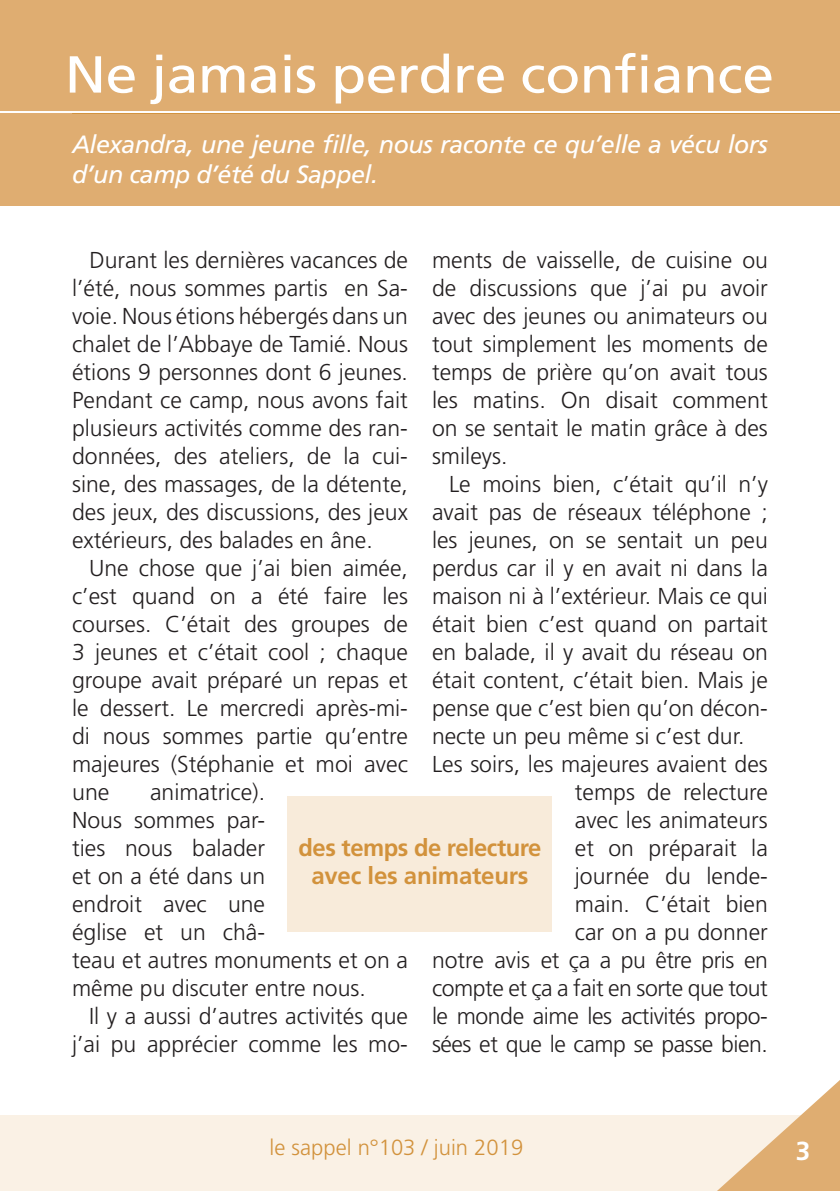
<style>
.page{position:relative;width:840px;height:1191px;background:#fff}
.page>*{position:absolute;margin:0;border:0;box-sizing:border-box;transform-origin:0 0}
.t1{font:52px "Frutiger";letter-spacing:-.01em;color:#fff;scale:1.1 1}
.t2{font:700 26px "Frutiger";color:#fff}
.t3{font:italic 25px/30px "Frutiger";letter-spacing:-.02em;color:#fff}
.t4{font:700 24px/28.8px "Frutiger";letter-spacing:-.02em;color:#d2923c;text-align:center}
.t5{font:300 23px/28px "Frutiger";color:#231f20;text-align:justify}
.t6{font:300 22px "Frutiger";color:#d2923c}
</style>
<div class="page">
<div style="left:0;top:1115px;width:839px;height:76px;background:#faf1e5"></div>
<div style="left:287px;top:796px;width:264px;height:135px;background:#f8ebda"></div>
<svg style="left:717px;top:1081px;width:122px;height:110px"></svg>
<div style="left:0;top:0;width:839px;height:206px;background:#dfad71"></div>
<hr style="left:72px;top:112px;width:767px;height:2px;background:#d2923c">
<hr style="left:0;top:111px;width:839px;height:2px;background:#fff">
<p class="t1" style="left:65px;top:44px;width:646px">Ne jamais perdre confiance</p>
<p class="t3" style="left:72px;top:129px;width:697px">Alexandra, une jeune fille, nous raconte ce qu’elle a vécu lors d’un camp d’été du Sappel.</p>
<p class="t5" style="left:72px;top:246px;width:337px;text-indent:17px">Durant les dernières vacances de l’été, nous sommes partis en Sa&shy;voie. Nous étions hébergés dans un chalet de l’Abbaye de Tamié. Nous étions 9 personnes dont 6 jeunes.<br>Pendant ce camp, nous avons fait plusieurs activités comme des ran&shy;données, des ateliers, de la cui&shy;sine, des massages, de la détente, des jeux, des discussions, des jeux extérieurs, des balades en âne.</p>
<p class="t5" style="left:72px;top:554px;width:337px;text-indent:17px">Une chose que j’ai bien aimée, c’est quand on a été faire les courses. C’était des groupes de 3 jeunes et c’était cool ; chaque groupe avait préparé un repas et le dessert. Le mercredi après-mi&shy;di nous sommes partie qu’entre majeures (Stéphanie et moi avec une</p>
<p class="t5" style="left:432px;top:246px;width:337px">ments de vaisselle, de cuisine ou de discussions que j’ai pu avoir avec des jeunes ou animateurs ou tout simplement les moments de temps de prière qu’on avait tous les matins. On disait comment on se sentait le matin grâce à des smileys.</p>
<p class="t5" style="left:432px;top:470px;width:337px;text-indent:17px">Le moins bien, c’était qu’il n’y avait pas de réseaux téléphone ; les jeunes, on se sentait un peu perdus car il y en avait ni dans la maison ni à l’extérieur. Mais ce qui était bien c’est quand on partait en balade, il y avait du réseau on était content, c’était bien. Mais je pense que c’est bien qu’on décon&shy;necte un peu même si c’est dur.</p>
<p class="t5" style="left:432px;top:750px;width:337px;text-align:right">Les soirs, les majeures avaient des temps de relecture<br>avec les animateurs<br>et on préparait la<br>journée du lende-<br>main. C’était bien<br>car on a pu donner<br>notre avis et ça a pu être pris en compte et ça a fait en sorte que tout le monde aime les activités propo&shy;sées et que le camp se passe bien.</p>
<p class="t5" style="left:72px;top:778px;width:337px;text-align:left;text-indent:78px">animatrice).<br>Nous sommes par-<br>ties nous balader<br>et on a été dans un<br>endroit avec une<br>église et un châ-<br>teau et autres monuments et on a même pu discuter entre nous.</p>
<p class="t5" style="left:72px;top:1002px;width:337px;text-align:right">Il y a aussi d’autres activités que j’ai pu apprécier comme les mo-</p>
<p class="t4" style="left:298px;top:832px;width:244px">des temps de relecture avec les animateurs</p>
<p class="t6" style="left:269px;top:1134px;width:255px">le sappel n°103 / juin 2019</p>
<p class="t2" style="left:795px;top:1135px;width:16px">3</p>
</div>
